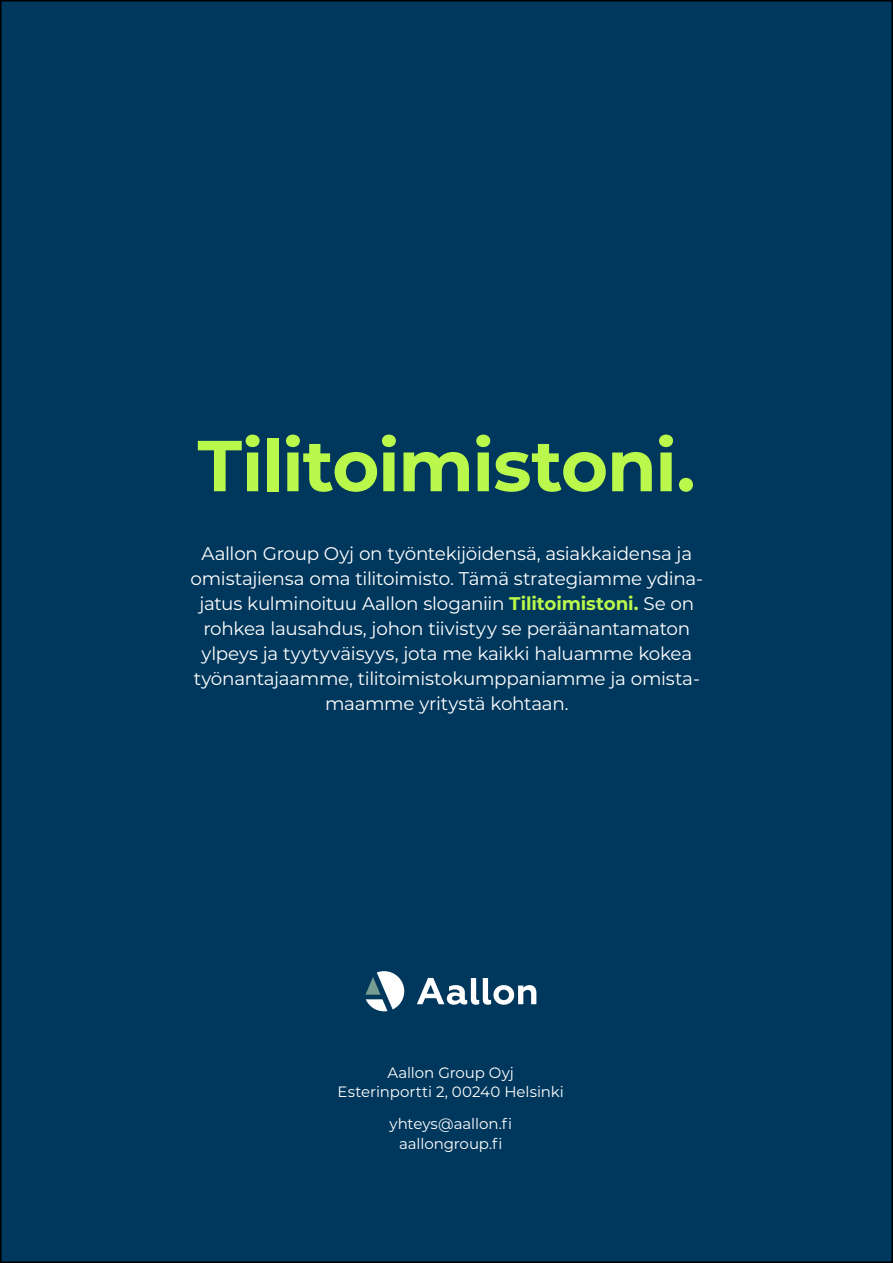
<style>
.page{position:relative;width:893px;height:1263px;background:#fff}
.page>*{position:absolute;margin:0;border:0;box-sizing:border-box;transform-origin:0 0}
.t1{font:700 72px "Montserrat";letter-spacing:-.02em;color:#baf84c}
.Leipäteksti{font:18.3px/25px "Montserrat";letter-spacing:-.015em;color:#fff;text-align:center}
.Leipäteksti-2{font:15px/19.5px "Montserrat";letter-spacing:-.005em;color:#fff;text-align:center}
.s1{font-weight:700;color:#baf84c}
</style>
<div class="page">
<div style="left:1px;top:1px;width:891px;height:1261px;background:#00375c"></div>
<svg style="left:417px;top:978px;width:119px;height:27px"></svg>
<svg style="left:365px;top:971px;width:39px;height:40px"></svg>
<p class="t1" style="left:198px;top:414px;width:499px">Tilitoimistoni.</p>
<p class="Leipäteksti" style="left:191px;top:541px;width:514px">Aallon Group Oyj on työntekijöidensä, asiakkaidensa ja omistajiensa oma tilitoimisto. Tämä strategiamme ydina&shy;jatus kulminoituu Aallon sloganiin <span class="s1">Tilitoimistoni.</span> Se on rohkea lausahdus, johon tiivistyy se peräänantamaton ylpeys ja tyytyväisyys, jota me kaikki haluamme kokea työnantajaamme, tilitoimistokumppaniamme ja omista&shy;maamme yritystä kohtaan.</p>
<p class="Leipäteksti-2" style="left:338px;top:1062px;width:228px">Aallon Group Oyj<br>Esterinportti 2, 00240 Helsinki</p>
<p class="Leipäteksti-2" style="left:389px;top:1114px;width:124px">yhteys@aallon.fi aallongroup.fi</p>
</div>
